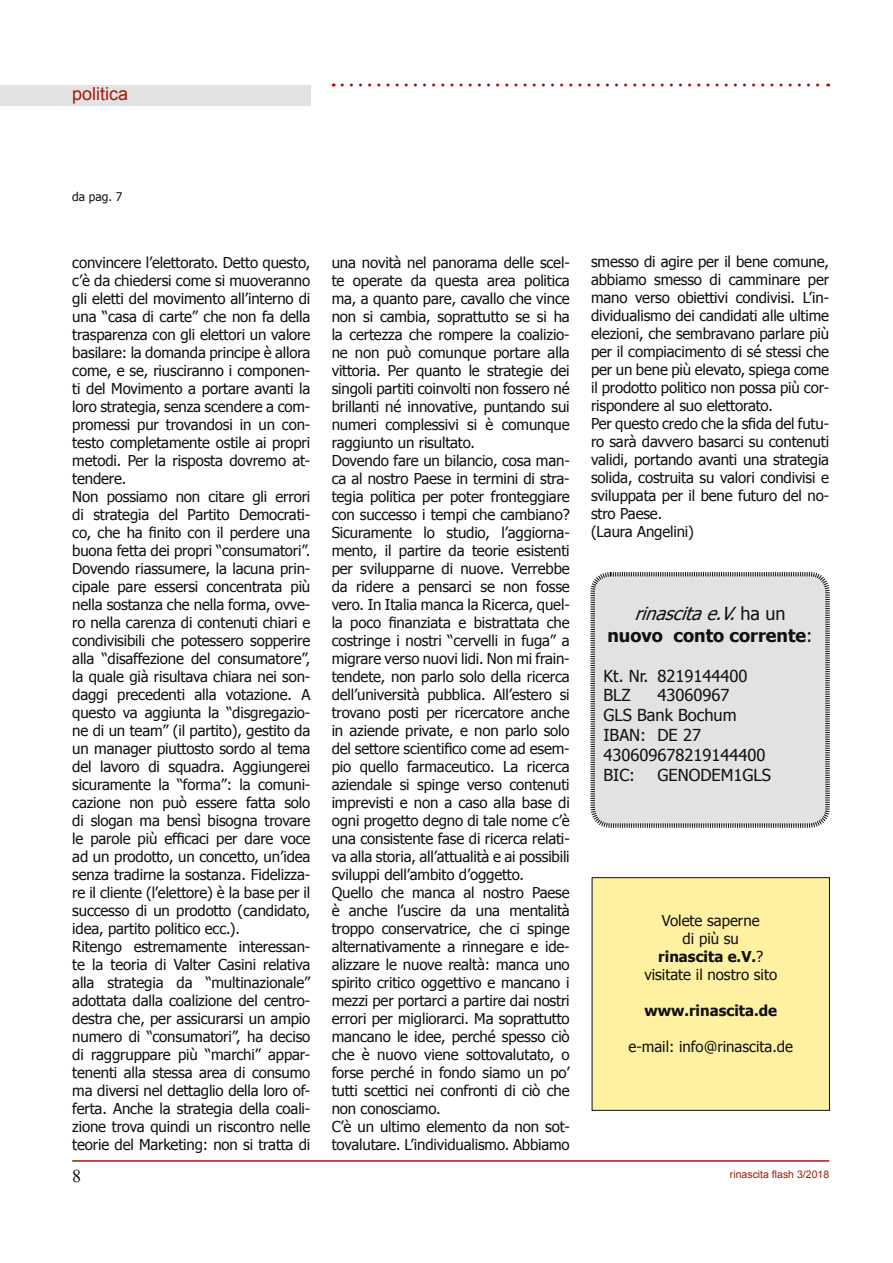
<style>
.page{position:relative;width:893px;height:1263px;background:#fff}
.page>*{position:absolute;margin:0;border:0;box-sizing:border-box;transform-origin:0 0}
.t1{font:700 18px/21.6px "Tahoma";color:#111;text-align:center}
.t2{font:18px "Arial";color:#a3190a}
.t3{font:18px "Times New Roman";color:#111}
.t4{font:16.5px/19.8px "Tahoma";color:#111}
.t5{font:15px/18px "Tahoma";letter-spacing:-.01em;color:#111}
.t6{font:700 15px "Tahoma";color:#111}
.t7{font:12px "Tahoma";color:#111}
.t8{font:10.5px "Arial";color:#a3190a}
.s1{font-weight:400;font-style:italic}
.s2{font-weight:400}
.s3{font-weight:700}
</style>
<div class="page">
<svg style="left:342px;top:84px;width:487px;height:3px"></svg>
<hr style="left:72px;top:1160px;width:757px;height:2px;background:#a3190a">
<div style="left:0;top:85px;width:310px;height:21px;background:#e2e2e3"></div>
<svg style="left:590px;top:572px;width:240px;height:256px;background:#ddddde"></svg>
<div style="left:592px;top:878px;width:237px;height:232px;background:#fff1a1"></div>
<div style="left:592px;top:877px;width:238px;height:234px;border:1px solid #111"></div>
<p class="t2" style="left:72px;top:82px;width:58px">politica</p>
<p class="t7" style="left:72px;top:188px;width:52px">da pag. 7</p>
<p class="t5" style="left:72px;top:252px;width:240px">convincere l’elettorato. Detto questo, c’è da chiedersi come si muoveranno gli eletti del movimento all’interno di una “casa di carte” che non fa della trasparenza con gli elettori un valore basilare: la domanda principe è allora come, e se, riusciranno i componen&shy;ti del Movimento a portare avanti la loro strategia, senza scendere a com&shy;promessi pur trovandosi in un con&shy;testo completamente ostile ai propri metodi. Per la risposta dovremo at&shy;tendere.<br>Non possiamo non citare gli errori di strategia del Partito Democrati&shy;co, che ha finito con il perdere una buona fetta dei propri “consumatori”.<br>Dovendo riassumere, la lacuna prin&shy;cipale pare essersi concentrata più nella sostanza che nella forma, ovve&shy;ro nella carenza di contenuti chiari e condivisibili che potessero sopperire alla “disaffezione del consumatore”, la quale già risultava chiara nei son&shy;daggi precedenti alla votazione. A questo va aggiunta la “disgregazio&shy;ne di un team” (il partito), gestito da un manager piuttosto sordo al tema del lavoro di squadra. Aggiungerei sicuramente la “forma”: la comuni&shy;cazione non può essere fatta solo di slogan ma bensì bisogna trovare le parole più efficaci per dare voce ad un prodotto, un concetto, un’idea senza tradirne la sostanza. Fidelizza&shy;re il cliente (l’elettore) è la base per il successo di un prodotto (candidato, idea, partito politico ecc.).<br>Ritengo estremamente interessan&shy;te la teoria di Valter Casini relativa alla strategia da “multinazionale” adottata dalla coalizione del centro&shy;destra che, per assicurarsi un ampio numero di “consumatori”, ha deciso di raggruppare più “marchi” appar&shy;tenenti alla stessa area di consumo ma diversi nel dettaglio della loro of&shy;ferta. Anche la strategia della coali&shy;zione trova quindi un riscontro nelle teorie del Marketing: non si tratta di</p>
<p class="t5" style="left:332px;top:252px;width:240px">una novità nel panorama delle scel&shy;te operate da questa area politica ma, a quanto pare, cavallo che vince non si cambia, soprattutto se si ha la certezza che rompere la coalizio&shy;ne non può comunque portare alla vittoria. Per quanto le strategie dei singoli partiti coinvolti non fossero né brillanti né innovative, puntando sui numeri complessivi si è comunque raggiunto un risultato.<br>Dovendo fare un bilancio, cosa man&shy;ca al nostro Paese in termini di stra&shy;tegia politica per poter fronteggiare con successo i tempi che cambiano?<br>Sicuramente lo studio, l’aggiorna&shy;mento, il partire da teorie esistenti per svilupparne di nuove. Verrebbe da ridere a pensarci se non fosse vero. In Italia manca la Ricerca, quel&shy;la poco finanziata e bistrattata che costringe i nostri “cervelli in fuga” a migrare verso nuovi lidi. Non mi frain&shy;tendete, non parlo solo della ricerca dell’università pubblica. All’estero si trovano posti per ricercatore anche in aziende private, e non parlo solo del settore scientifico come ad esem&shy;pio quello farmaceutico. La ricerca aziendale si spinge verso contenuti imprevisti e non a caso alla base di ogni progetto degno di tale nome c’è una consistente fase di ricerca relati&shy;va alla storia, all’attualità e ai possibili sviluppi dell’ambito d’oggetto.<br>Quello che manca al nostro Paese è anche l’uscire da una mentalità troppo conservatrice, che ci spinge alternativamente a rinnegare e ide&shy;alizzare le nuove realtà: manca uno spirito critico oggettivo e mancano i mezzi per portarci a partire dai nostri errori per migliorarci. Ma soprattutto mancano le idee, perché spesso ciò che è nuovo viene sottovalutato, o forse perché in fondo siamo un po’ tutti scettici nei confronti di ciò che non conosciamo.<br>C’è un ultimo elemento da non sot&shy;tovalutare. L’individualismo. Abbiamo</p>
<p class="t5" style="left:591px;top:251px;width:240px">smesso di agire per il bene comune, abbiamo smesso di camminare per mano verso obiettivi condivisi. L’in&shy;dividualismo dei candidati alle ultime elezioni, che sembravano parlare più per il compiacimento di sé stessi che per un bene più elevato, spiega come il prodotto politico non possa più cor&shy;rispondere al suo elettorato.<br>Per questo credo che la sfida del futu&shy;ro sarà davvero basarci su contenuti validi, portando avanti una strategia solida, costruita su valori condivisi e sviluppata per il bene futuro del no&shy;stro Paese.<br>(Laura Angelini)</p>
<p class="t1" style="left:607px;top:602px;width:207px"><span class="s1">rinascitae.V.</span><span class="s2">h a u n </span>nuovo conto corrente<span class="s2">:</span></p>
<p class="t4" style="left:603px;top:665px;width:146px">Kt. Nr. 8219144400<br>BLZ</p>
<p class="t4" style="left:603px;top:685px;width:164px;text-indent:54px">43060967<br>GLS Bank Bochum<br>IBAN: DE 27<br>430609678219144400<br>BIC:</p>
<p class="t4" style="left:657px;top:764px;width:115px">GENODEM1GLS</p>
<p class="t5" style="left:644px;top:910px;width:134px;text-align:center">Volete saperne<br>di più su<br><span class="s3">rinascita e.V.</span>? visitate il nostro sito</p>
<p class="t6" style="left:644px;top:999px;width:134px">www.rinascita.de</p>
<p class="t5" style="left:628px;top:1036px;width:166px">e-mail: info@rinascita.de</p>
<p class="t3" style="left:72px;top:1164px;width:10px">8</p>
<p class="t8" style="left:730px;top:1167px;width:101px">rinascita flash 3/2018</p>
</div>
